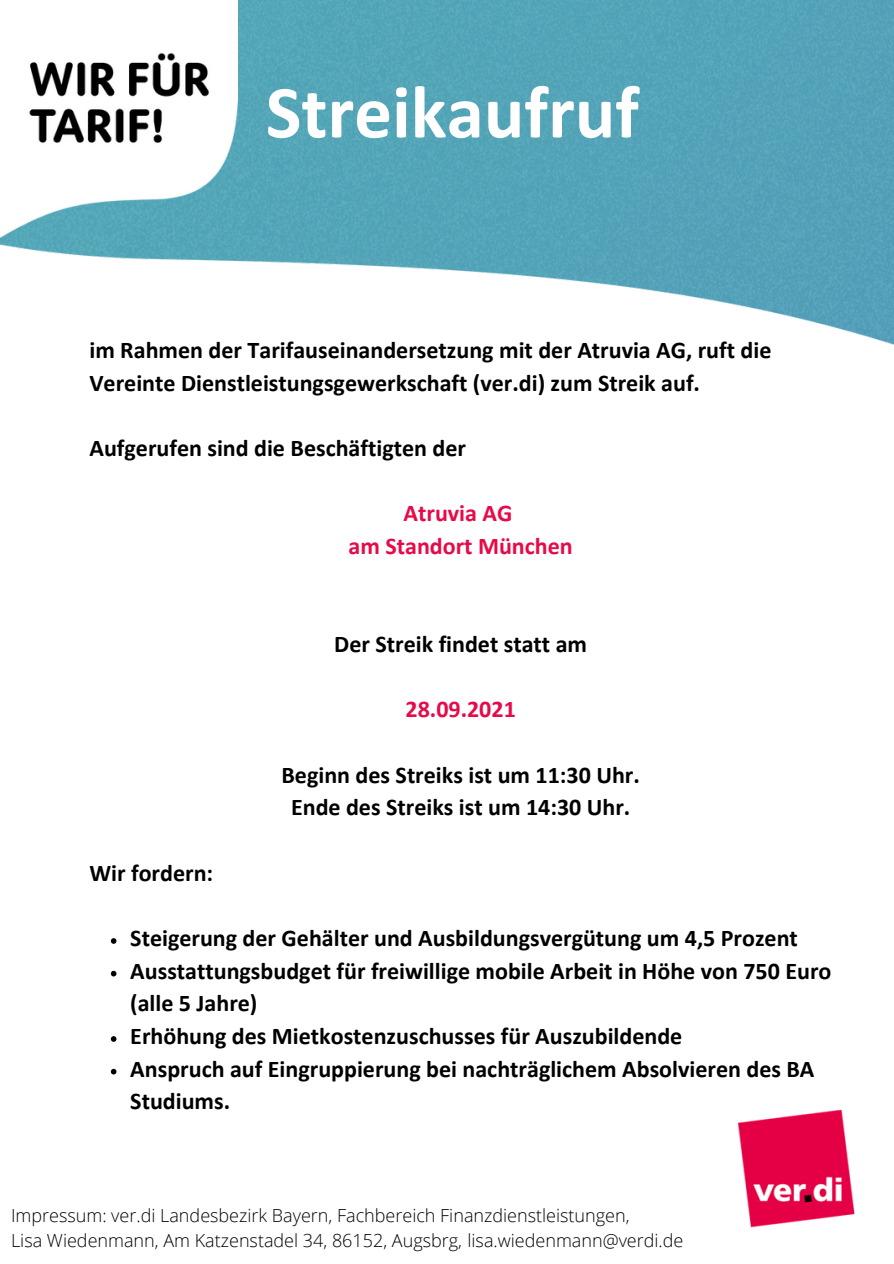
<style>
.page{position:relative;width:894px;height:1264px;background:#fff}
.page>*{position:absolute;margin:0;border:0;box-sizing:border-box;transform-origin:0 0}
.t1{font:700 75.3px "Calibri";color:#fff}
.t2{font:700 24px/32.7px "Calibri";color:#000}
.t3{font:700 24px "Calibri";color:#e60a48}
.t4{font:300 18px "Open Sans";color:#000}
</style>
<div class="page">
<img style="left:0;top:0;width:893px;height:345px">
<img style="left:0;top:0;width:238px;height:238px">
<img style="left:737px;top:1109px;width:118px;height:119px">
<svg style="left:111px;top:938px;width:5px;height:5px"></svg>
<svg style="left:111px;top:970px;width:5px;height:6px"></svg>
<svg style="left:111px;top:1036px;width:5px;height:5px"></svg>
<svg style="left:111px;top:1068px;width:5px;height:6px"></svg>
<p class="t1" style="left:266px;top:81px;width:374px">Streikaufruf</p>
<p class="t2" style="left:89px;top:335px;width:683px">im Rahmen der Tarifauseinandersetzung mit der Atruvia AG, ruft die<br>Vereinte Dienstleistungsgewerkschaft (ver.di) zum Streik auf.</p>
<p class="t2" style="left:89px;top:433px;width:378px">Aufgerufen sind die Beschäftigten der</p>
<p class="t3" style="left:403px;top:503px;width:110px">Atruvia AG</p>
<p class="t3" style="left:348px;top:536px;width:225px">am Standort München</p>
<p class="t2" style="left:334px;top:629px;width:254px">Der Streik findet statt am</p>
<p class="t3" style="left:405px;top:699px;width:112px">28.09.2021</p>
<p class="t2" style="left:89px;top:858px;width:125px">Wir fordern:</p>
<p class="t2" style="left:281px;top:760px;width:360px">Beginn des Streiks ist um 11:30 Uhr.</p>
<p class="t2" style="left:291px;top:793px;width:341px">Ende des Streiks ist um 14:30 Uhr.</p>
<p class="t2" style="left:130px;top:923px;width:669px">Steigerung der Gehälter und Ausbildungsvergütung um 4,5 Prozent</p>
<p class="t2" style="left:130px;top:956px;width:702px">Ausstattungsbudget für freiwillige mobile Arbeit in Höhe von 750 Euro (alle 5 Jahre)</p>
<p class="t2" style="left:130px;top:1021px;width:553px">Erhöhung des Mietkostenzuschusses für Auszubildende</p>
<p class="t2" style="left:130px;top:1054px;width:685px">Anspruch auf Eingruppierung bei nachträglichem Absolvieren des BA<br>Studiums.</p>
<p class="t4" style="left:11px;top:1202px;width:620px">Impressum: ver.di Landesbezirk Bayern, Fachbereich Finanzdienstleistungen,</p>
<p class="t4" style="left:11px;top:1227px;width:673px">Lisa Wiedenmann, Am Katzenstadel 34, 86152, Augsbrg, lisa.wiedenmann@verdi.de</p>
</div>
